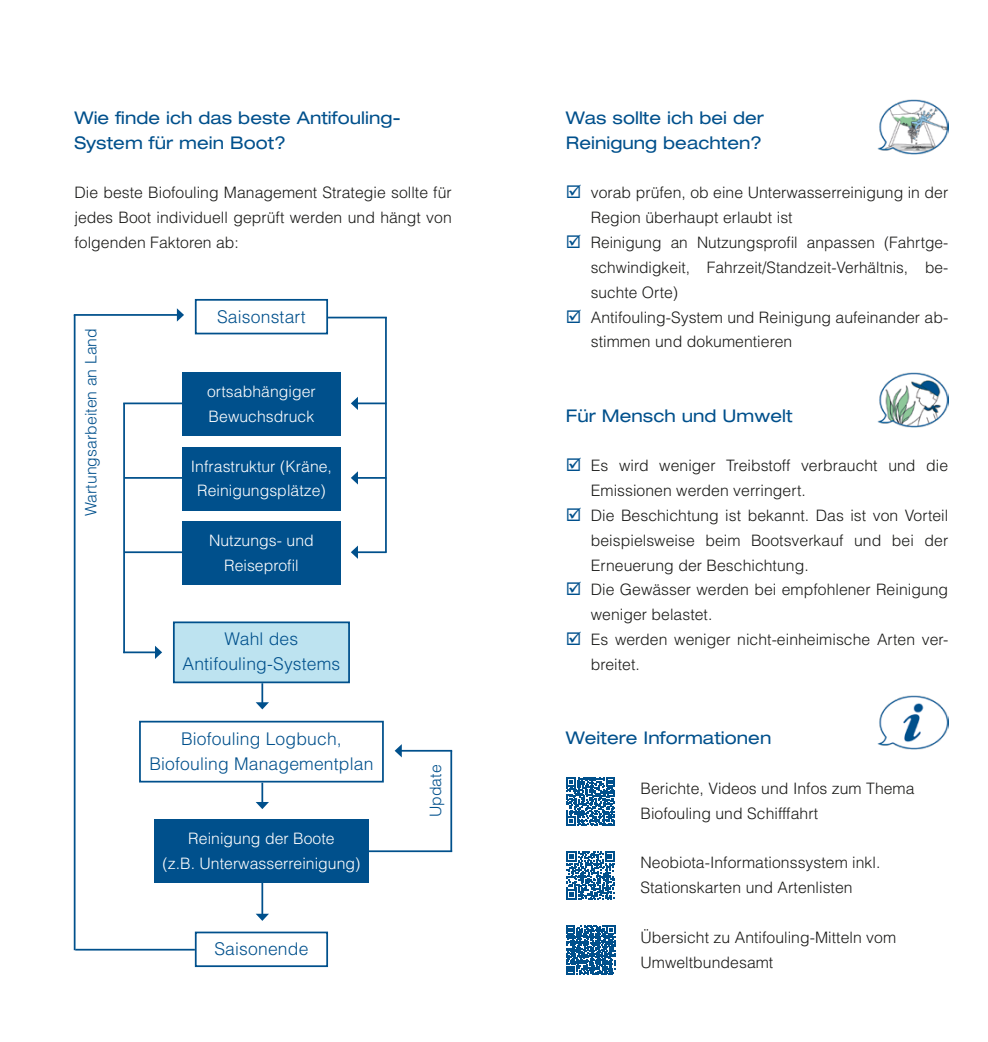
<style>
.page{position:relative;width:988px;height:1042px;background:#fff}
.page>*{position:absolute;margin:0;border:0;box-sizing:border-box;transform-origin:0 0}
.Überschrift{font:expanded 17.5px/24.8px "Helvetica Neue LT Pro";letter-spacing:.005em;color:#00508c}
.t1{font:300 17.5px/24.8px "Helvetica LT Std";letter-spacing:.01em;color:#00508c;text-align:center}
.Fließtext{font:300 15.75px/24.8px "Helvetica LT Std";letter-spacing:.005em;color:#1a1a18}
.t2{font:300 15.75px/24.8px "Helvetica LT Std";letter-spacing:.005em;color:#fff;text-align:center}
.t3{font:300 15.75px "Helvetica LT Std";letter-spacing:.005em;color:#00508c}
</style>
<div class="page">
<div style="left:173px;top:621px;width:177px;height:62px;background:#bde3f0;border:2px solid #00508c"></div>
<div style="left:195px;top:931px;width:133px;height:36px;border:2px solid #00508c"></div>
<div style="left:139px;top:721px;width:245px;height:61px;border:2px solid #00508c"></div>
<div style="left:195px;top:299px;width:133px;height:35px;border:2px solid #00508c"></div>
<div style="left:182px;top:372px;width:159px;height:64px;background:#00508c"></div>
<div style="left:182px;top:447px;width:159px;height:63px;background:#00508c"></div>
<div style="left:182px;top:521px;width:159px;height:64px;background:#00508c"></div>
<div style="left:154px;top:819px;width:214px;height:63px;background:#00508c"></div>
<hr style="left:328px;top:317px;width:58px;height:1px;background:#00508c">
<hr style="left:385px;top:317px;width:1px;height:236px;background:#00508c">
<hr style="left:450px;top:751px;width:2px;height:101px;background:#00508c">
<hr style="left:123px;top:403px;width:2px;height:250px;background:#00508c">
<hr style="left:74px;top:315px;width:1px;height:635px;background:#00508c">
<hr style="left:357px;top:551px;width:29px;height:2px;background:#00508c">
<svg style="left:351px;top:545px;width:7px;height:14px"></svg>
<hr style="left:401px;top:750px;width:51px;height:1px;background:#00508c">
<svg style="left:394px;top:745px;width:7px;height:12px"></svg>
<hr style="left:368px;top:850px;width:84px;height:2px;background:#00508c">
<hr style="left:124px;top:551px;width:58px;height:2px;background:#00508c">
<hr style="left:123px;top:651px;width:33px;height:2px;background:#00508c">
<svg style="left:155px;top:646px;width:7px;height:13px"></svg>
<hr style="left:74px;top:314px;width:104px;height:2px;background:#00508c">
<svg style="left:177px;top:308px;width:7px;height:14px"></svg>
<hr style="left:75px;top:949px;width:120px;height:1px;background:#00508c">
<hr style="left:357px;top:477px;width:29px;height:2px;background:#00508c">
<svg style="left:351px;top:471px;width:7px;height:13px"></svg>
<hr style="left:124px;top:477px;width:58px;height:2px;background:#00508c">
<hr style="left:357px;top:402px;width:29px;height:2px;background:#00508c">
<svg style="left:351px;top:397px;width:7px;height:13px"></svg>
<hr style="left:123px;top:402px;width:59px;height:2px;background:#00508c">
<hr style="left:261px;top:683px;width:2px;height:20px;background:#00508c">
<svg style="left:255px;top:702px;width:14px;height:7px"></svg>
<hr style="left:261px;top:782px;width:2px;height:21px;background:#00508c">
<svg style="left:255px;top:802px;width:14px;height:7px"></svg>
<hr style="left:261px;top:883px;width:2px;height:31px;background:#00508c">
<svg style="left:256px;top:914px;width:13px;height:7px"></svg>
<img style="left:877px;top:100px;width:70px;height:54px">
<img style="left:877px;top:373px;width:70px;height:54px">
<img style="left:877px;top:695px;width:70px;height:55px">
<svg style="left:566px;top:777px;width:49px;height:48px"></svg>
<svg style="left:566px;top:851px;width:49px;height:49px"></svg>
<svg style="left:566px;top:926px;width:49px;height:48px"></svg>
<h2 class="Überschrift" style="left:74px;top:105px;width:328px">Wie finde ich das beste Antifouling-<br>System für mein Boot?</h2>
<p class="Fließtext" style="left:74px;top:180px;width:379px;text-align:justify">Die beste Biofouling Management Strategie sollte für jedes Boot individuell geprüft werden und hängt von folgenden Faktoren ab:</p>
<p class="t3" style="left:81px;top:516px;width:190px;rotate:-90deg">Wartungsarbeiten an Land</p>
<p class="t1" style="left:217px;top:304px;width:90px">Saisonstart</p>
<p class="t2" style="left:207px;top:379px;width:110px;text-align:left">ortsabhängiger<br>Bewuchsdruck</p>
<p class="t2" style="left:191px;top:453px;width:142px">Infrastruktur (Kräne,<br>Reinigungsplätze)</p>
<p class="t2" style="left:209px;top:528px;width:106px">Nutzungs- und<br>Reiseprofil</p>
<p class="t1" style="left:182px;top:626px;width:159px">Wahl des<br>Antifouling-Systems</p>
<p class="t1" style="left:149px;top:726px;width:226px">Biofouling Logbuch,<br>Biofouling Managementplan</p>
<p class="t2" style="left:162px;top:826px;width:199px">Reinigung der Boote<br>(z.B. Unterwasserreinigung)</p>
<p class="t1" style="left:214px;top:936px;width:95px">Saisonende</p>
<p class="t3" style="left:425px;top:817px;width:54px;rotate:-90deg">Update</p>
<h2 class="Überschrift" style="left:566px;top:105px;width:199px">Was sollte ich bei der<br>Reinigung beachten?</h2>
<p class="Fließtext" style="left:590px;top:180px;width:359px">vorab prüfen, ob eine Unterwasserreinigung in der<br>Region überhaupt erlaubt ist</p>
<p class="Fließtext" style="left:590px;top:230px;width:359px;text-align:justify">Reinigung an Nutzungsprofil anpassen (Fahrtge&shy;schwindigkeit, Fahrzeit/Standzeit-Verhältnis, be&shy;suchte Orte)</p>
<p class="Fließtext" style="left:590px;top:304px;width:359px">Antifouling-System und Reinigung aufeinander ab&shy;stimmen und dokumentieren</p>
<h2 class="Überschrift" style="left:566px;top:403px;width:228px">Für Mensch und Umwelt</h2>
<p class="Fließtext" style="left:590px;top:453px;width:359px">Es wird weniger Treibstoff verbraucht und die<br>Emissionen werden verringert.</p>
<p class="Fließtext" style="left:590px;top:503px;width:359px;text-align:justify">Die Beschichtung ist bekannt. Das ist von Vorteil beispielsweise beim Bootsverkauf und bei der Erneuerung der Beschichtung.</p>
<p class="Fließtext" style="left:590px;top:577px;width:359px">Die Gewässer werden bei empfohlener Reinigung weniger belastet.</p>
<p class="Fließtext" style="left:590px;top:627px;width:359px">Es werden weniger nicht-einheimische Arten ver&shy;breitet.</p>
<h2 class="Überschrift" style="left:566px;top:725px;width:207px">Weitere Informationen</h2>
<p class="Fließtext" style="left:640px;top:776px;width:275px">Berichte, Videos und Infos zum Thema<br>Biofouling und Schifffahrt</p>
<p class="Fließtext" style="left:640px;top:850px;width:241px">Neobiota-Informationssystem inkl.<br>Stationskarten und Artenlisten</p>
<p class="Fließtext" style="left:640px;top:924px;width:257px">Übersicht zu Antifouling-Mitteln vom<br>Umweltbundesamt</p>
</div>
